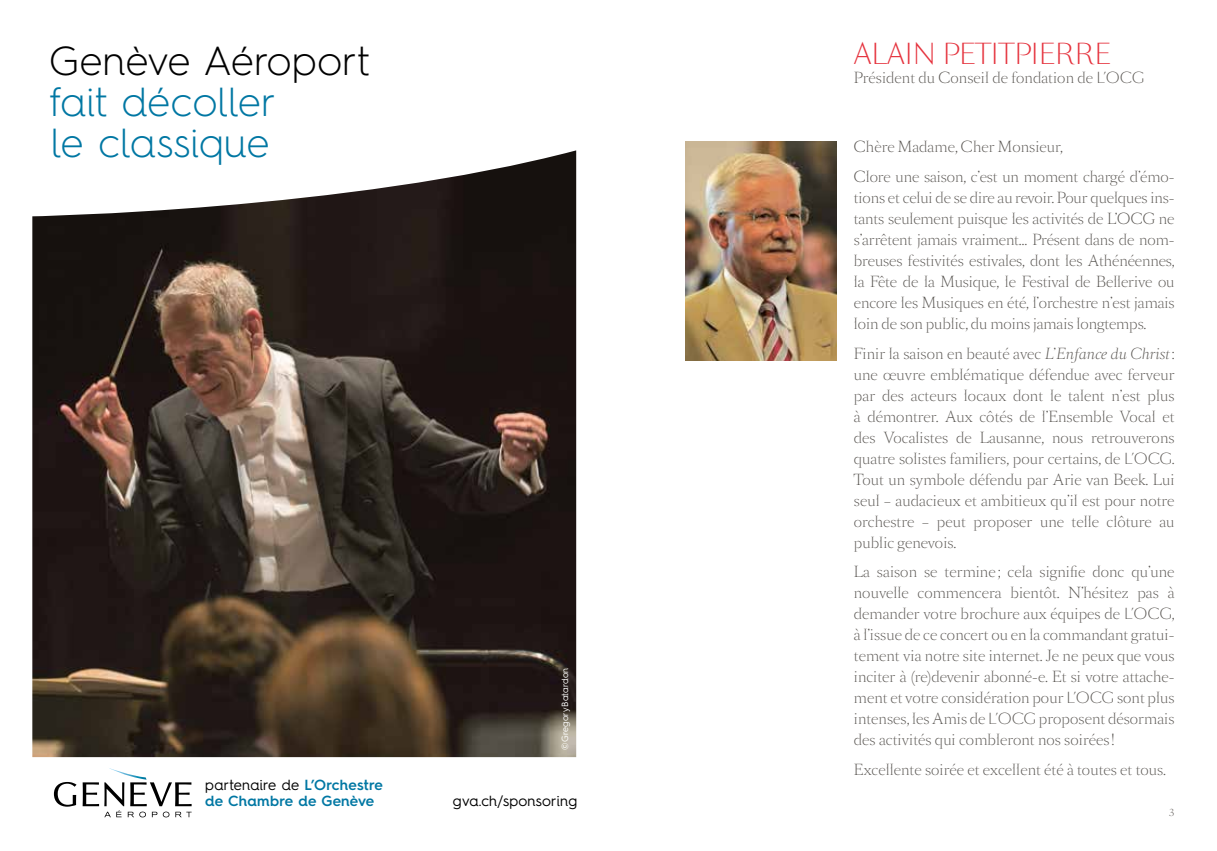
<style>
.page{position:relative;width:1217px;height:851px;background:#fff}
.page>*{position:absolute;margin:0;border:0;box-sizing:border-box;transform-origin:0 0}
.t1{font:300 40.65px/40.7px "Hurme Geometric Sans 4";letter-spacing:.01em;color:#0077a3}
.t2{font:300 40.65px "Hurme Geometric Sans 4";letter-spacing:.015em;color:#000}
.t3{font:300 27px "Sang Bleu BP Sans";color:#e5323d}
.t4{font:600 14.7px/16.5px "Hurme Geometric Sans 4";letter-spacing:.01em;color:#0077a3}
.t5{font:14.7px "Hurme Geometric Sans 4";letter-spacing:.015em;color:#000}
.t6{font:300 14.25px/21px "Sang Bleu BP";letter-spacing:.01em;color:#55524e;text-align:justify}
.t7{font:300 9.75px "Sang Bleu BP Sans";color:#55524e}
.t8{font:9px "Hurme Geometric Sans 4";letter-spacing:.015em;color:#fff}
.s1{font-weight:400;color:#000}
.s2{font-family:"Sang Bleu BP Sans"}
.s3{font-style:italic}
</style>
<div class="page">
<img style="left:685px;top:141px;width:151px;height:219px">
<img style="left:32px;top:150px;width:544px;height:607px">
<svg style="left:54px;top:782px;width:22px;height:24px"></svg>
<svg style="left:83px;top:768px;width:108px;height:49px"></svg>
<h1 class="t2" style="left:49px;top:34px;width:322px">Genève Aéroport</h1>
<h1 class="t1" style="left:49px;top:81px;width:228px">fait décoller le classique</h1>
<p class="t4" style="left:205px;top:775px;width:179px"><span class="s1">partenaire de</span> L’Orchestre de Chambre de Genève</p>
<p class="t8" style="left:558px;top:750px;width:84px;rotate:-90deg">© Gregory Batardon</p>
<p class="t5" style="left:453px;top:790px;width:126px">gva.ch/sponsoring</p>
<h2 class="t3" style="left:853px;top:35px;width:258px">ALAIN PETITPIERRE</h2>
<p class="t6" style="left:853px;top:67px;width:292px">Président du Conseil de fondation de <span class="s2">L’OCG</span></p>
<p class="t6" style="left:853px;top:132px;width:322px;line-height:29.5px">Chère Madame, Cher Monsieur,<br>Clore une saison, c’est un moment chargé d’émo-</p>
<p class="t6" style="left:853px;top:187px;width:322px">tions et celui de se dire au revoir. Pour quelques ins&shy;tants seulement puisque les activités de L’OCG ne s’arrêtent jamais vraiment… Présent dans de nom&shy;breuses festivités estivales, dont les Athénéennes, la Fête de la Musique, le Festival de Bellerive ou encore les Musiques en été, l’orchestre n’est jamais loin de son public, du moins jamais longtemps.</p>
<p class="t6" style="left:853px;top:342px;width:322px">Finir la saison en beauté avec <span class="s3">L’Enfance du Christ</span>: une œuvre emblématique défendue avec ferveur par des acteurs locaux dont le talent n’est plus à démontrer. Aux côtés de l’Ensemble Vocal et des Vocalistes de Lausanne, nous retrouverons quatre solistes familiers, pour certains, de <span class="s2">L’OCG</span>.<br>Tout un symbole défendu par Arie van Beek. Lui seul – audacieux et ambitieux qu’il est pour notre orchestre – peut proposer une telle clôture au public genevois.</p>
<p class="t6" style="left:853px;top:561px;width:322px">La saison se termine ; cela signifie donc qu’une nouvelle commencera bientôt. N’hésitez pas à demander votre brochure aux équipes de <span class="s2">L’OCG</span>, à l’issue de ce concert ou en la commandant gratui&shy;tement via notre site internet. Je ne peux que vous inciter à (re)devenir abonné-e. Et si votre attache&shy;ment et votre considération pour <span class="s2">L’OCG</span> sont plus intenses, les Amis de <span class="s2">L’OCG</span> proposent désormais des activités qui combleront nos soirées!</p>
<p class="t6" style="left:853px;top:758px;width:313px">Excellente soirée et excellent été à toutes et tous.</p>
<p class="t7" style="left:1168px;top:805px;width:7px">3</p>
</div>
